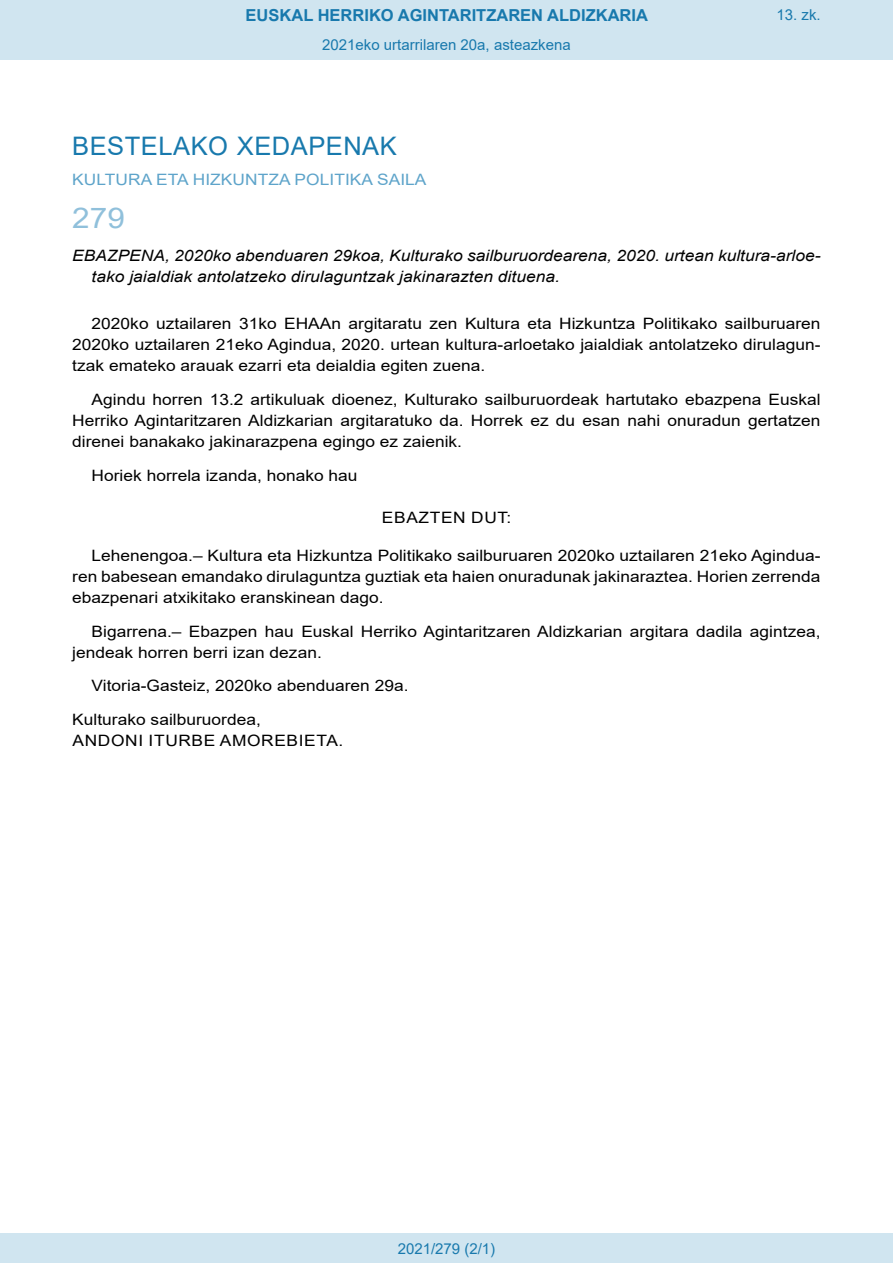
<style>
.page{position:relative;width:893px;height:1263px;background:#fff}
.page>*{position:absolute;margin:0;border:0;box-sizing:border-box;transform-origin:0 0}
.BOPVOrden{font:28.5px "Arial";color:#90c0db;scale:1.11 1}
.BOPVSeccion{font:25.5px "Arial";letter-spacing:.02em;color:#1879ad}
.t1{font:700 16.5px "Arial";color:#1879ad}
.BOPVDetalle{font:15.6px/21px "Arial";color:#000;text-align:justify;scale:1.11 1}
.BOPVTitulo{font:italic 15.6px/21px "Arial";color:#000;scale:1.11 1}
.BOPVFirmaLugFec{font:15.6px "Arial";color:#000;scale:1.11 1}
.BOPVOrganismo{font:15.6px "Arial";letter-spacing:.005em;color:#5ea4ca;scale:1.11 1}
.BOPVFirmaPuesto{font:15.6px "Arial";color:#000;scale:1.11 1}
.BOPVFirmaNombre{font:15.6px "Arial";letter-spacing:.035em;color:#000;scale:1.11 1}
.BOPVClave{font:15.6px "Arial";letter-spacing:.035em;color:#000;scale:1.11 1}
.Paginacion_Centro{font:15px "Arial";color:#1879ad}
</style>
<div class="page">
<div style="left:0;top:0;width:893px;height:60px;background:#d0e5f0"></div>
<div style="left:0;top:1233px;width:893px;height:30px;background:#d0e5f0"></div>
<p class="t1" style="left:246px;top:3px;width:404px">EUSKAL HERRIKO AGINTARITZAREN ALDIZKARIA</p>
<p class="Paginacion_Centro" style="left:322px;top:35px;width:250px">2021eko urtarrilaren 20a, asteazkena</p>
<p class="Paginacion_Centro" style="left:776px;top:5px;width:46px">13. zk.</p>
<p class="BOPVSeccion" style="left:72px;top:128px;width:326px">BESTELAKO XEDAPENAK</p>
<p class="BOPVOrganismo" style="left:72px;top:169px;width:321px">KULTURA ETA HIZKUNTZA POLITIKA SAILA</p>
<p class="BOPVOrden" style="left:72px;top:198px;width:49px">279</p>
<p class="BOPVTitulo" style="left:92px;top:246px;width:658px;text-indent:-19px">EBAZPENA, 2020ko abenduaren 29koa, Kulturako sailburuordearena, 2020. urtean kultura-arloe&shy;tako jaialdiak antolatzeko dirulaguntzak jakinarazten dituena.</p>
<p class="BOPVDetalle" style="left:72px;top:313px;width:676px;text-indent:19px">2020ko uztailaren 31ko EHAAn argitaratu zen Kultura eta Hizkuntza Politikako sailburuaren 2020ko uztailaren 21eko Agindua, 2020. urtean kultura-arloetako jaialdiak antolatzeko dirulagun&shy;tzak emateko arauak ezarri eta deialdia egiten zuena.</p>
<p class="BOPVDetalle" style="left:72px;top:389px;width:676px;text-indent:19px">Agindu horren 13.2 artikuluak dioenez, Kulturako sailburuordeak hartutako ebazpena Euskal Herriko Agintaritzaren Aldizkarian argitaratuko da. Horrek ez du esan nahi onuradun gertatzen direnei banakako jakinarazpena egingo ez zaienik.</p>
<p class="BOPVDetalle" style="left:92px;top:464px;width:241px">Horiek horrela izanda, honako hau</p>
<p class="BOPVClave" style="left:382px;top:507px;width:118px">EBAZTEN DUT:</p>
<p class="BOPVDetalle" style="left:72px;top:545px;width:676px;text-indent:19px">Lehenengoa.– Kultura eta Hizkuntza Politikako sailburuaren 2020ko uztailaren 21eko Agindua&shy;ren babesean emandako dirulaguntza guztiak eta haien onuradunak jakinaraztea. Horien zerrenda ebazpenari atxikitako eranskinean dago.</p>
<p class="BOPVDetalle" style="left:72px;top:620px;width:676px;text-indent:19px">Bigarrena.– Ebazpen hau Euskal Herriko Agintaritzaren Aldizkarian argitara dadila agintzea, jendeak horren berri izan dezan.</p>
<p class="BOPVFirmaLugFec" style="left:92px;top:675px;width:287px">Vitoria-Gasteiz, 2020ko abenduaren 29a.</p>
<p class="BOPVFirmaPuesto" style="left:72px;top:709px;width:171px">Kulturako sailburuordea,</p>
<p class="BOPVFirmaNombre" style="left:73px;top:730px;width:245px">ANDONI ITURBE AMOREBIETA.</p>
<p class="Paginacion_Centro" style="left:398px;top:1238px;width:99px">2021/279 (2/1)</p>
</div>
